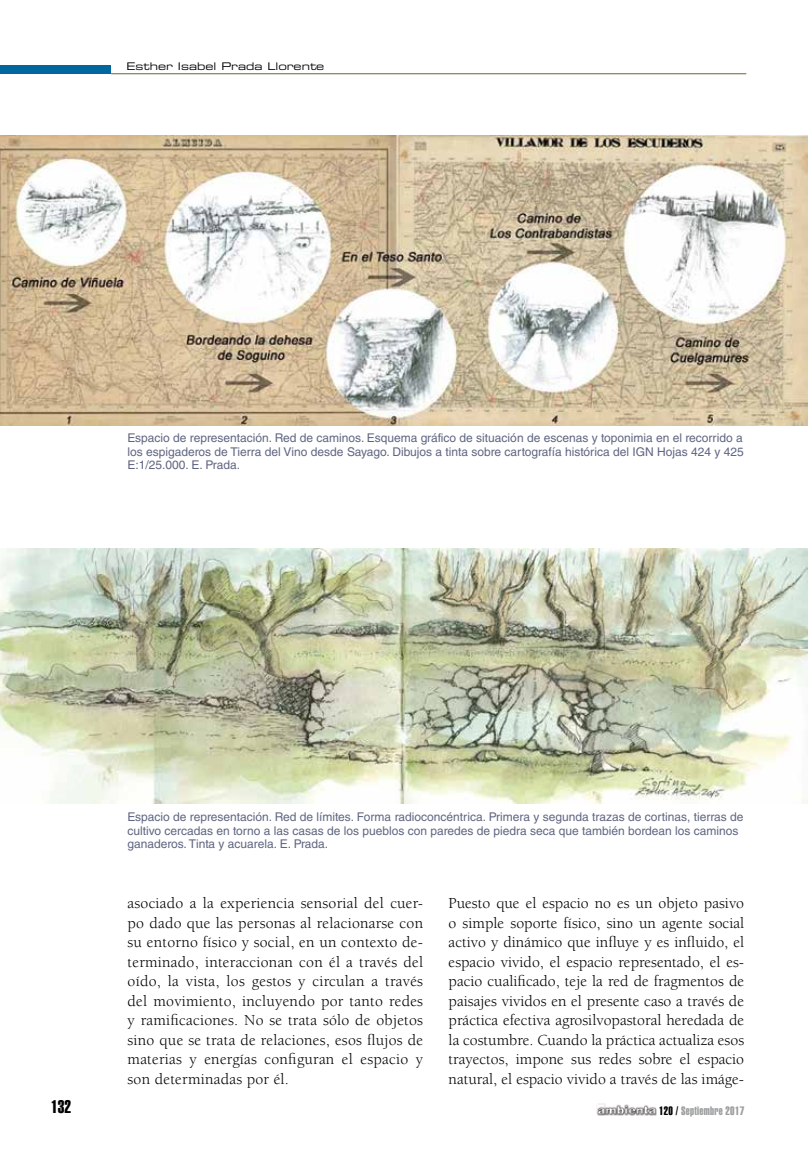
<style>
.page{position:relative;width:808px;height:1149px;background:#fff}
.page>*{position:absolute;margin:0;border:0;box-sizing:border-box;transform-origin:0 0}
.t1{font:18px "Helvetica LT Std Extra Comp";color:#000}
.t2{font:15.75px/19.5px "Berkeley Std";color:#000;text-align:justify}
.t3{font:12px/13.5px "Helvetica LT Std";color:#5f6581}
.t4{font:12px "Helvetica LT Std Extra Comp";letter-spacing:.025em;color:#9c9e9f}
.t5{font:10.5px "Eurostile LT Std Ex 2";color:#000}
.s1{color:#000}
</style>
<div class="page">
<div style="left:0;top:65px;width:111px;height:9px;background:#00689e"></div>
<hr style="left:111px;top:73px;width:635px;height:1px;background:#5f6d27">
<img style="left:596px;top:1103px;width:61px;height:13px">
<img style="left:0;top:549px;width:808px;height:254px">
<img style="left:0;top:135px;width:808px;height:290px">
<p class="t5" style="left:126px;top:59px;width:199px">Esther Isabel Prada Llorente</p>
<p class="t3" style="left:128px;top:431px;width:618px;text-align:justify">Espacio de representación. Red de caminos. Esquema gráfico de situación de escenas y toponimia en el recorrido a los espigaderos de Tierra del Vino desde Sayago. Dibujos a tinta sobre cartografía histórica del IGN Hojas 424 y 425<br>E:1/25.000. E. Prada.</p>
<p class="t3" style="left:128px;top:809px;width:617px">Espacio de representación. Red de límites. Forma radioconcéntrica. Primera y segunda trazas de cortinas, tierras de cultivo cercadas en torno a las casas de los pueblos con paredes de piedra seca que también bordean los caminos ganaderos. Tinta y acuarela. E. Prada.</p>
<p class="t2" style="left:128px;top:893px;width:297px">asociado a la experiencia sensorial del cuer&shy;po dado que las personas al relacionarse con su entorno físico y social, en un contexto de&shy;terminado, interaccionan con él a través del oído, la vista, los gestos y circulan a través del movimiento, incluyendo por tanto redes y ramificaciones. No se trata sólo de objetos sino que se trata de relaciones, esos flujos de materias y energías configuran el espacio y son determinadas por él.</p>
<p class="t2" style="left:449px;top:893px;width:297px">Puesto que el espacio no es un objeto pasivo o simple soporte físico, sino un agente social activo y dinámico que influye y es influido, el espacio vivido, el espacio representado, el es&shy;pacio cualificado, teje la red de fragmentos de paisajes vividos en el presente caso a través de práctica efectiva agrosilvopastoral heredada de la costumbre. Cuando la práctica actualiza esos trayectos, impone sus redes sobre el espacio natural, el espacio vivido a través de las imáge-</p>
<p class="t1" style="left:51px;top:1095px;width:21px">132</p>
<p class="t4" style="left:659px;top:1103px;width:87px"><span class="s1">120 /</span> Septiembre 2017</p>
</div>
